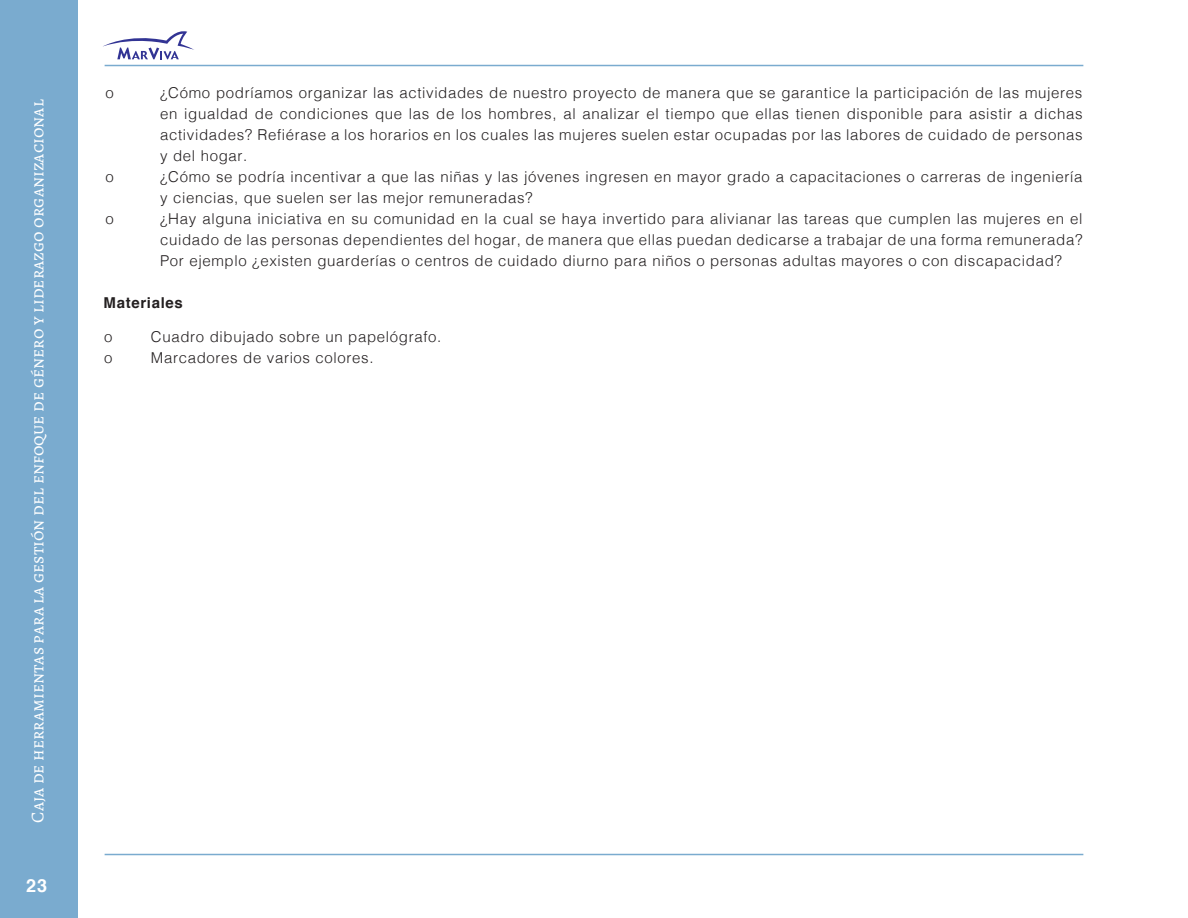
<style>
.page{position:relative;width:1188px;height:918px;background:#fff}
.page>*{position:absolute;margin:0;border:0;box-sizing:border-box;transform-origin:0 0}
.t1{font:18px "Alegreya SC";color:#fff}
.t2{font:700 18px "Helvetica";color:#fff}
.t3{font:300 15px/21px "Helvetica";letter-spacing:.045em;color:#231f20}
.t4{font:700 15px "Helvetica";letter-spacing:.045em;color:#231f20}
</style>
<div class="page">
<div style="left:0;top:0;width:77px;height:918px;background:#7aabcf"></div>
<hr style="left:105px;top:65px;width:978px;height:1px;background:#7aabcf">
<hr style="left:105px;top:854px;width:978px;height:1px;background:#7aabcf">
<svg style="left:103px;top:31px;width:91px;height:28px"></svg>
<p class="t1" style="left:27px;top:823px;width:725px;rotate:-90deg">Caja de herramientas para la gestión del enfoque de género y liderazgo organizacional</p>
<p class="t2" style="left:26px;top:871px;width:22px">23</p>
<p class="t3" style="left:105px;top:81px;width:10px">o</p>
<p class="t3" style="left:105px;top:165px;width:10px">o</p>
<p class="t3" style="left:105px;top:207px;width:10px">o</p>
<p class="t3" style="left:160px;top:81px;width:924px">¿Cómo podríamos organizar las actividades de nuestro proyecto de manera que se garantice la participación de las mujeres en igualdad de condiciones que las de los hombres, al analizar el tiempo que ellas tienen disponible para asistir a dichas actividades? Refiérase a los horarios en los cuales las mujeres suelen estar ocupadas por las labores de cuidado de personas y del hogar.<br>¿Cómo se podría incentivar a que las niñas y las jóvenes ingresen en mayor grado a capacitaciones o carreras de ingeniería y ciencias, que suelen ser las mejor remuneradas?<br>¿Hay alguna iniciativa en su comunidad en la cual se haya invertido para alivianar las tareas que cumplen las mujeres en el cuidado de las personas dependientes del hogar, de manera que ellas puedan dedicarse a trabajar de una forma remunerada?<br>Por ejemplo ¿existen guarderías o centros de cuidado diurno para niños o personas adultas mayores o con discapacidad?</p>
<p class="t4" style="left:104px;top:291px;width:81px">Materiales</p>
<p class="t3" style="left:104px;top:325px;width:10px">o o</p>
<p class="t3" style="left:151px;top:325px;width:292px">Cuadro dibujado sobre un papelógrafo.<br>Marcadores de varios colores.</p>
</div>
